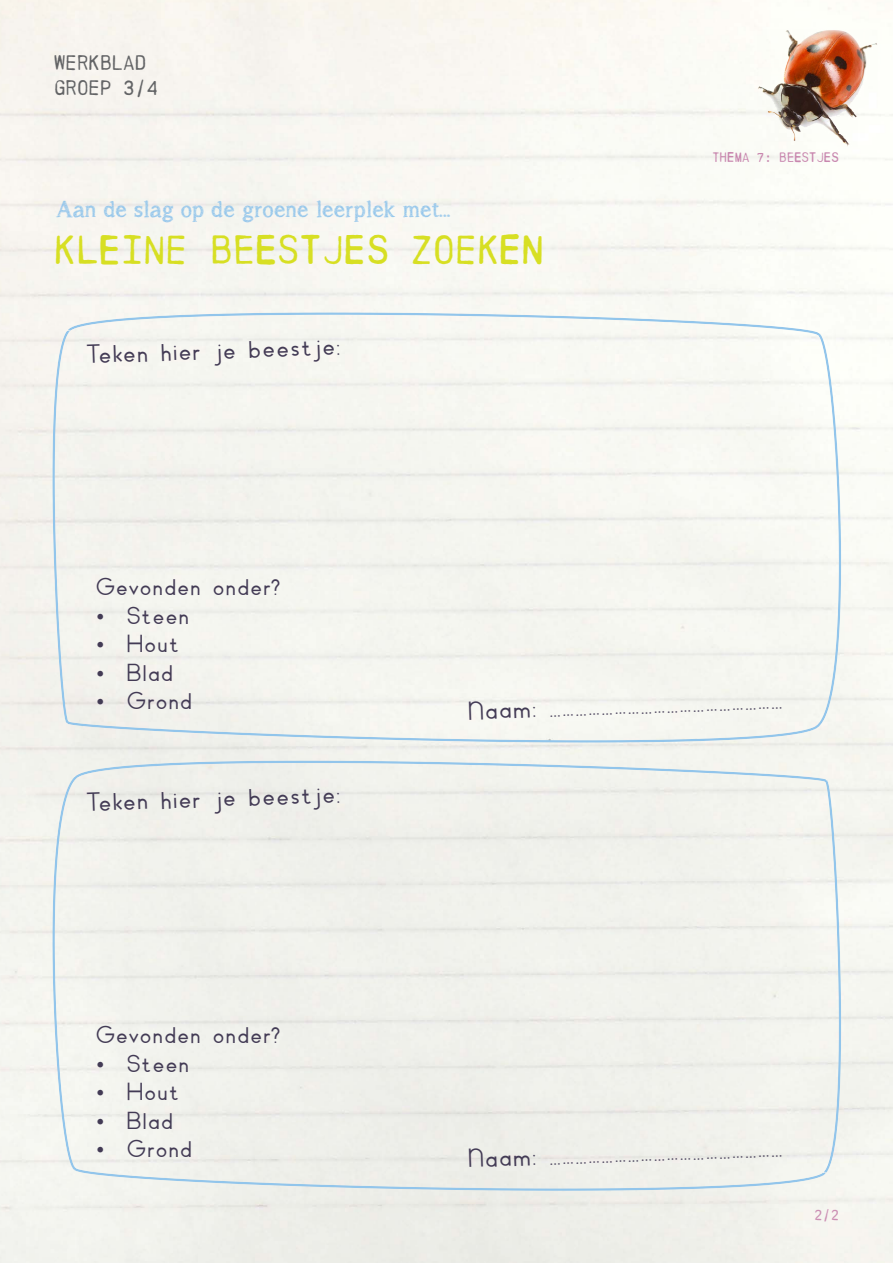
<style>
.page{position:relative;width:893px;height:1263px;background:#fff}
.page>*{position:absolute;margin:0;border:0;box-sizing:border-box;transform-origin:0 0}
.t1{font:40.5px "PRINTF";color:#d7df23}
.t2{font:24px "School KX New";color:#433b55}
.t3{font:22.5px "School KX New";letter-spacing:.01em;color:#433b55}
.t4{font:22.5px "asongforjennifer";letter-spacing:.03em;color:#92c5eb}
.t5{font:21px/25.2px "PRINTF";color:#636466}
.t6{font:15px "PRINTF";color:#cc8fb4}
.t7{font:13.5px "PRINTF";color:#c886ae}
.s1{font-family:"Ebrima"}
</style>
<div class="page">
<img style="left:736px;top:7px;width:149px;height:150px">
<div style="left:52px;top:312px;width:789px;height:431px;background:#f5f5f0"></div>
<div style="left:52px;top:760px;width:789px;height:431px;background:#f1f1ec"></div>
<p class="t5" style="left:54px;top:50px;width:105px">WERKBLAD<br>GROEP 3/4</p>
<p class="t4" style="left:56px;top:195px;width:395px">Aan de slag op de groene leerplek met...</p>
<h1 class="t1" style="left:54px;top:227px;width:467px">KLEINE BEESTJES ZOEKEN</h1>
<p class="t2" style="left:86px;top:339px;width:257px;rotate:-2deg">Teken hier je beestje:</p>
<p class="t7" style="left:712px;top:150px;width:128px">THEMA 7: BEESTJES</p>
<p class="t3" style="left:96px;top:572px;width:188px">Gevonden onder?</p>
<p class="t3" style="left:96px;top:601px;width:96px"><span class="s1">•</span> Steen</p>
<p class="t3" style="left:96px;top:629px;width:86px"><span class="s1">•</span> Hout</p>
<p class="t3" style="left:96px;top:658px;width:80px"><span class="s1">•</span> Blad</p>
<p class="t3" style="left:96px;top:686px;width:99px"><span class="s1">•</span> Grond</p>
<p class="t2" style="left:86px;top:787px;width:257px;rotate:-2deg">Teken hier je beestje:</p>
<p class="t3" style="left:96px;top:1020px;width:188px">Gevonden onder?</p>
<p class="t3" style="left:96px;top:1049px;width:96px"><span class="s1">•</span> Steen</p>
<p class="t3" style="left:96px;top:1077px;width:86px"><span class="s1">•</span> Hout</p>
<p class="t3" style="left:96px;top:1106px;width:80px"><span class="s1">•</span> Blad</p>
<p class="t3" style="left:96px;top:1134px;width:99px"><span class="s1">•</span> Grond</p>
<p class="t2" style="left:467px;top:695px;width:317px;rotate:-2deg">Naam: ………………………………………………</p>
<p class="t2" style="left:467px;top:1143px;width:317px;rotate:-2deg">Naam: ………………………………………………</p>
<p class="t6" style="left:814px;top:1206px;width:26px">2/2</p>
</div>
